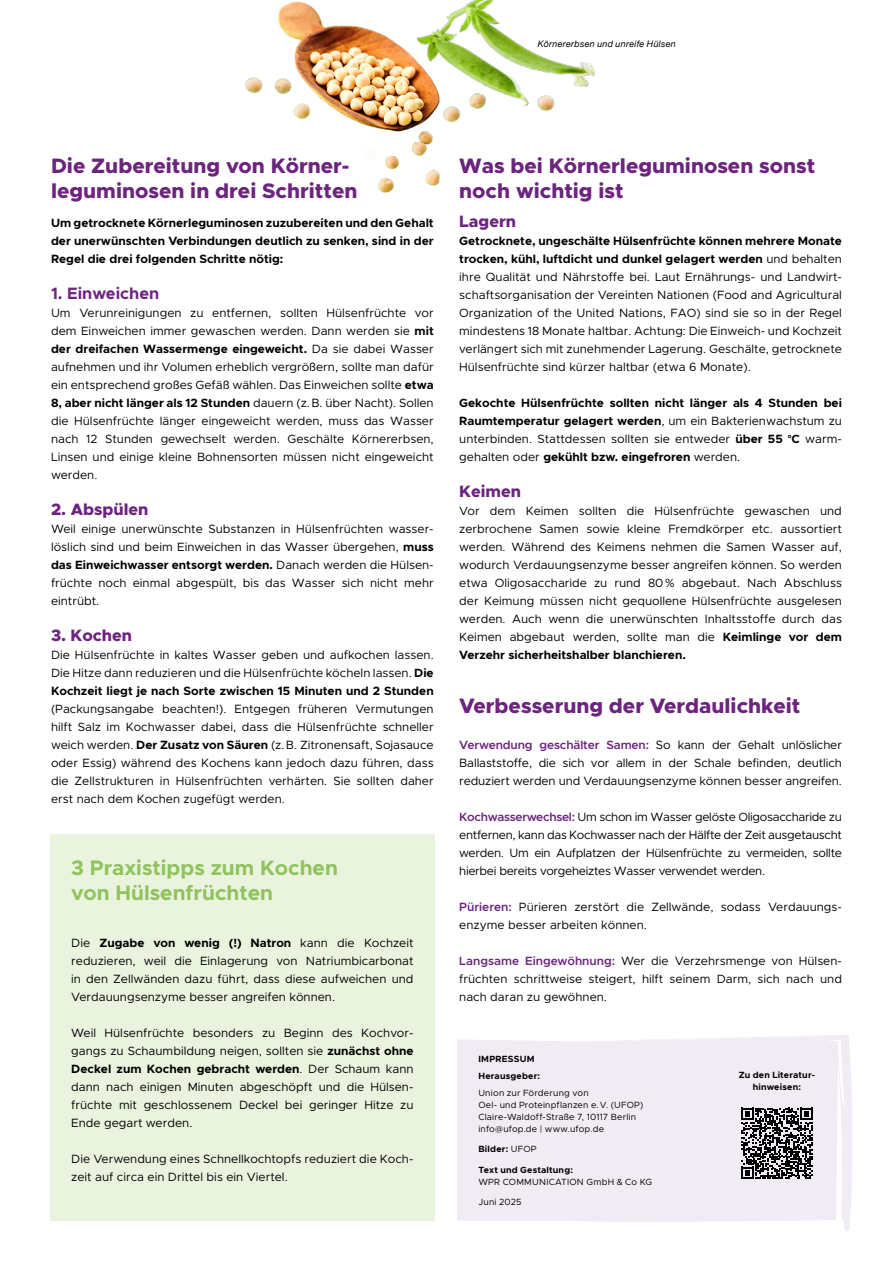
<style>
.page{position:relative;width:893px;height:1263px;background:#fff}
.page>*{position:absolute;margin:0;border:0;box-sizing:border-box;transform-origin:0 0}
.t1{font:800 21px/25.2px "Metropolis";color:#6d247f}
.t2{font:700 21px/25px "Metropolis";color:#90c35b}
.t3{font:800 16.5px "Metropolis";color:#6d247f}
.t4{font:700 16.5px "Metropolis";color:#6d247f}
.t5{font:12px/18px "Metropolis";color:#000;text-align:justify}
.t6{font:700 12px/18px "Metropolis";color:#000;text-align:justify}
.t7{font:9px/12px "Metropolis";letter-spacing:.02em;color:#000}
.t8{font:700 9px/17.5px "Metropolis";letter-spacing:.02em;color:#000}
.t9{font:italic 9px "Helvetica Neue";letter-spacing:.025em;color:#000}
.s1{font-weight:700}
.s2{font-weight:400}
.s3{font-family:"Proxima Nova"}
.s4{font-weight:600;color:#6d247f}
</style>
<div class="page">
<svg style="left:457px;top:1035px;width:396px;height:196px;background:#f2ecf3"></svg>
<svg style="left:741px;top:1108px;width:71px;height:71px;background:#625f63"></svg>
<div style="left:50px;top:834px;width:385px;height:386px;background:#e9f3de"></div>
<img style="left:278px;top:1px;width:120px;height:131px">
<img style="left:398px;top:0;width:198px;height:142px">
<svg style="left:378px;top:142px;width:62px;height:51px"></svg>
<img style="left:245px;top:65px;width:65px;height:42px">
<svg style="left:439px;top:89px;width:59px;height:2px"></svg>
<img style="left:439px;top:91px;width:59px;height:35px">
<img style="left:532px;top:90px;width:35px;height:24px">
<img style="left:289px;top:99px;width:26px;height:22px">
<p class="t9" style="left:538px;top:38px;width:139px">Körnererbsen und unreife Hülsen</p>
<h1 class="t1" style="left:51px;top:153px;width:308px">Die Zubereitung von Körner&shy;leguminosen in drei Schritten</h1>
<p class="t6" style="left:51px;top:214px;width:384px">Um getrocknete Körnerleguminosen zuzubereiten und den Gehalt der unerwünschten Verbindungen deutlich zu senken, sind in der Regel die drei folgenden Schritte nötig:</p>
<h2 class="t4" style="left:51px;top:283px;width:110px">1. Einweichen</h2>
<p class="t5" style="left:51px;top:304px;width:384px">Um Verunreinigungen zu entfernen, sollten Hülsenfrüchte vor dem Einweichen immer gewaschen werden. Dann werden sie <span class="s1">mit der dreifachen Wassermenge eingeweicht.</span> Da sie dabei Wasser aufnehmen und ihr Volumen erheblich vergrößern, sollte man dafür ein entsprechend großes Gefäß wählen. Das Einweichen sollte <span class="s1">etwa 8, aber nicht länger als 12 Stunden</span> dauern (z.B. über Nacht). Sollen die Hülsenfrüchte länger eingeweicht werden, muss das Wasser nach 12 Stunden gewechselt werden. Geschälte Körnererbsen, Linsen und einige kleine Bohnensorten müssen nicht eingeweicht werden.</p>
<h2 class="t3" style="left:51px;top:499px;width:99px">2. Abspülen</h2>
<p class="t5" style="left:51px;top:520px;width:384px">Weil einige unerwünschte Substanzen in Hülsenfrüchten wasser&shy;löslich sind und beim Einweichen in das Wasser übergehen, <span class="s1">muss das Einweichwasser entsorgt werden.</span> Danach werden die Hülsen&shy;früchte noch einmal abgespült, bis das Wasser sich nicht mehr eintrübt.</p>
<h2 class="t3" style="left:51px;top:625px;width:83px">3. Kochen</h2>
<p class="t5" style="left:51px;top:646px;width:384px">Die Hülsenfrüchte in kaltes Wasser geben und aufkochen lassen.<br>Die Hitze dann reduzieren und die Hülsenfrüchte köcheln lassen. <span class="s1">Die Kochzeit liegt je nach Sorte zwischen 15 Minuten und 2 Stunden</span></p>
<p class="t5" style="left:51px;top:700px;width:384px">(Packungsangabe beachten!). Entgegen früheren Vermutungen hilft Salz im Kochwasser dabei, dass die Hülsenfrüchte schneller weich werden. <span class="s1">Der Zusatz von Säuren</span> (z.B. Zitronensaft, Sojasauce oder Essig) während des Kochens kann jedoch dazu führen, dass die Zellstrukturen in Hülsenfrüchten verhärten. Sie sollten daher erst nach dem Kochen zugefügt werden.</p>
<h1 class="t2" style="left:71px;top:855px;width:268px">3 Praxistipps zum Kochen von Hülsenfrüchten</h1>
<p class="t5" style="left:71px;top:934px;width:344px">Die <span class="s1">Zugabe von wenig (!) Natron</span> kann die Kochzeit reduzieren, weil die Einlagerung von Natriumbicarbonat in den Zellwänden dazu führt, dass diese aufweichen und Verdauungsenzyme besser angreifen können.</p>
<p class="t5" style="left:71px;top:1024px;width:344px">Weil Hülsenfrüchte besonders zu Beginn des Kochvor&shy;gangs zu Schaumbildung neigen, sollten sie <span class="s1">zunächst ohne Deckel zum Kochen gebracht werden</span>. Der Schaum kann dann nach einigen Minuten abgeschöpft und die Hülsen&shy;früchte mit geschlossenem Deckel bei geringer Hitze zu Ende gegart werden.</p>
<p class="t5" style="left:71px;top:1150px;width:344px">Die Verwendung eines Schnellkochtopfs reduziert die Koch&shy;zeit auf circa ein Drittel bis ein Viertel.</p>
<h1 class="t1" style="left:459px;top:153px;width:358px">Was bei Körnerleguminosen sonst noch wichtig ist</h1>
<h2 class="t3" style="left:459px;top:211px;width:58px">Lagern</h2>
<p class="t5" style="left:459px;top:232px;width:384px"><span class="s1">Getrocknete, ungeschälte Hülsenfrüchte können mehrere Monate trocken, kühl, luftdicht und dunkel gelagert werden</span> und behalten ihre Qualität und Nährstoffe bei. Laut Ernährungs- und Landwirt&shy;schaftsorganisation der Vereinten Nationen (Food and Agricultural Organization of the United Nations, FAO) sind sie so in der Regel mindestens 18 Monate haltbar. Achtung: Die Einweich- und Kochzeit verlängert sich mit zunehmender Lagerung. Geschälte, getrocknete Hülsenfrüchte sind kürzer haltbar (etwa 6 Monate).</p>
<p class="t6" style="left:459px;top:394px;width:384px">Gekochte Hülsenfrüchte sollten nicht länger als 4 Stunden bei Raumtemperatur gelagert werden<span class="s2">, um ein Bakterienwachstum zu unterbinden. Stattdessen sollten sie entweder</span> über 55 <span class="s3">°</span>C <span class="s2">warm&shy;gehalten oder</span> gekühlt bzw. eingefroren <span class="s2">werden.</span></p>
<h2 class="t3" style="left:459px;top:481px;width:63px">Keimen</h2>
<p class="t5" style="left:459px;top:502px;width:384px">Vor dem Keimen sollten die Hülsenfrüchte gewaschen und zerbrochene Samen sowie kleine Fremdkörper etc. aussortiert werden. Während des Keimens nehmen die Samen Wasser auf, wodurch Verdauungsenzyme besser angreifen können. So werden etwa Oligosaccharide zu rund 80% abgebaut. Nach Abschluss der Keimung müssen nicht gequollene Hülsenfrüchte ausgelesen werden. Auch wenn die unerwünschten Inhaltsstoffe durch das Keimen abgebaut werden, sollte man die <span class="s1">Keimlinge vor dem Verzehr sicherheitshalber blanchieren.</span></p>
<h1 class="t1" style="left:459px;top:693px;width:343px">Verbesserung der Verdaulichkeit</h1>
<p class="t5" style="left:459px;top:736px;width:384px"><span class="s4">Verwendung geschälter Samen:</span> So kann der Gehalt unlöslicher Ballaststoffe, die sich vor allem in der Schale befinden, deutlich reduziert werden und Verdauungsenzyme können besser angreifen.</p>
<p class="t5" style="left:459px;top:808px;width:384px"><span class="s4">Kochwasserwechsel:</span> Um schon im Wasser gelöste Oligosaccharide zu entfernen, kann das Kochwasser nach der Hälfte der Zeit ausgetauscht werden. Um ein Aufplatzen der Hülsenfrüchte zu vermeiden, sollte hierbei bereits vorgeheiztes Wasser verwendet werden.</p>
<p class="t5" style="left:459px;top:898px;width:384px"><span class="s4">Pürieren:</span> Pürieren zerstört die Zellwände, sodass Verdauungs&shy;enzyme besser arbeiten können.</p>
<p class="t5" style="left:459px;top:952px;width:384px"><span class="s4">Langsame Eingewöhnung:</span> Wer die Verzehrsmenge von Hülsen&shy;früchten schrittweise steigert, hilft seinem Darm, sich nach und nach daran zu gewöhnen.</p>
<p class="t8" style="left:478px;top:1050px;width:63px">IMPRESSUM<br>Herausgeber:</p>
<p class="t7" style="left:478px;top:1086px;width:166px">Union zur Förderung von<br>Oel- und Proteinpflanzen e.V. (UFOP)<br>Claire-Waldoff-Straße 7, 10117 Berlin info@ufop.de | www.ufop.de</p>
<p class="t8" style="left:478px;top:1140px;width:60px">Bilder: <span class="s2">UFOP</span></p>
<p class="t8" style="left:478px;top:1161px;width:96px">Text und Gestaltung:</p>
<p class="t7" style="left:478px;top:1175px;width:175px">WPR COMMUNICATION GmbH &amp; Co KG</p>
<p class="t7" style="left:478px;top:1196px;width:45px">Juni 2025</p>
<p class="t8" style="left:739px;top:1069px;width:77px;line-height:12px;text-align:center">Zu den Literatur&shy;hinweisen:</p>
</div>
